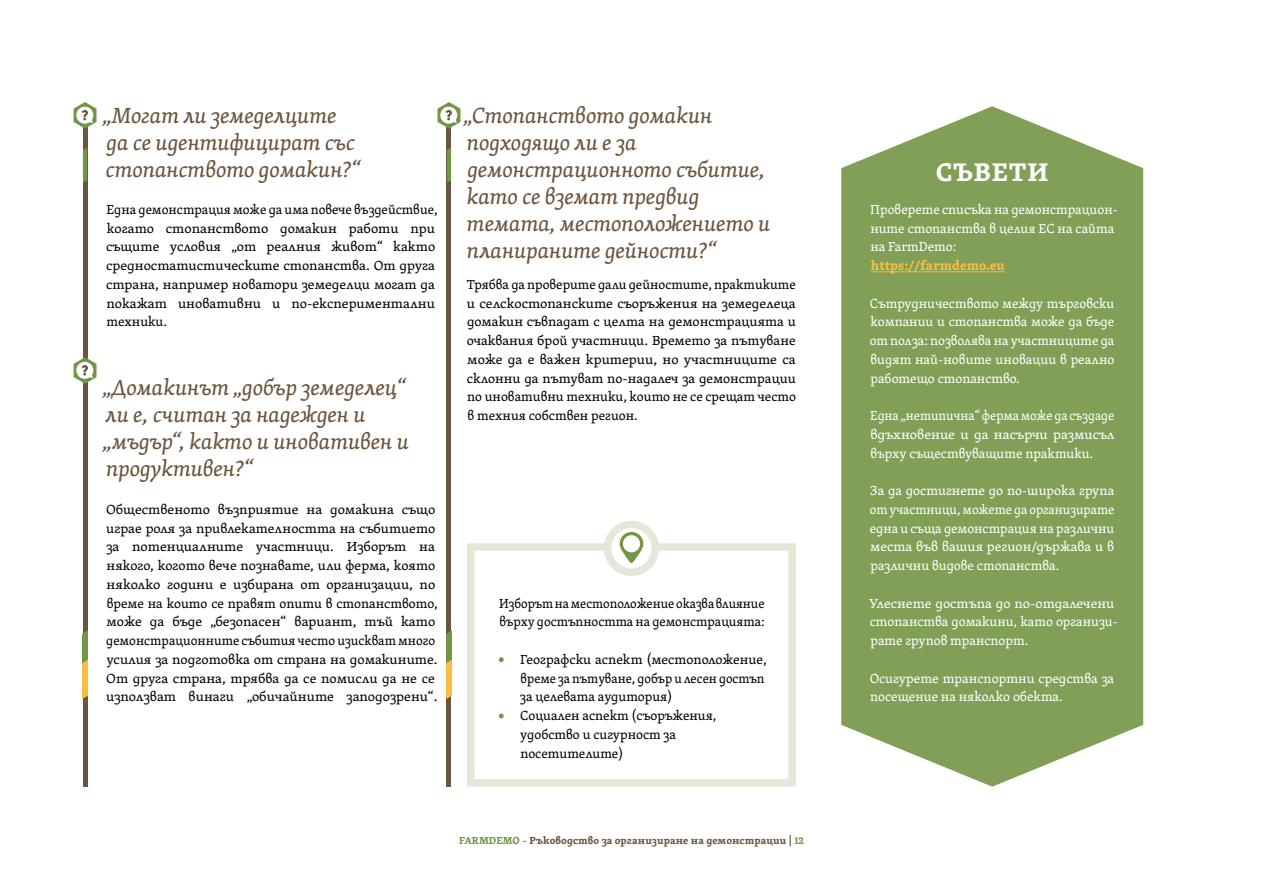
<style>
.page{position:relative;width:1263px;height:893px;background:#fff}
.page>*{position:absolute;margin:0;border:0;box-sizing:border-box;transform-origin:0 0}
.t1{font:700 26.25px "Skolar PE";letter-spacing:.06em;color:#fff}
.t2{font:italic 22.5px/27px "Skolar PE";color:#6c553e}
.t3{font:13.5px/18.8px "Skolar PE";color:#000}
.t4{font:13.5px/18.8px "Skolar PE";color:#000;scale:1.05 1}
.t5{font:13.5px/18.8px "Skolar PE";color:#fff}
.t6{font:13.5px/18.8px "Skolar PE";color:#fff;text-align:justify;scale:.95 1}
.t7{font:13.5px/18.8px "Skolar PE";color:#fff;scale:1.04 1}
.t8{font:13.5px/18.8px "Skolar PE";color:#000;scale:.95 1}
.t9{font:700 13.5px "Skolar PE";color:#fbbc43}
.t10{font:700 10.5px "Skolar PE";letter-spacing:.01em;color:#6c553e}
.s1{color:#729646}
</style>
<div class="page">
<hr style="left:83px;top:106px;width:4px;height:681px;background:#6c553e">
<svg style="left:83px;top:147px;width:4px;height:36px"></svg>
<svg style="left:83px;top:631px;width:4px;height:68px"></svg>
<hr style="left:447px;top:106px;width:4px;height:681px;background:#6c553e">
<svg style="left:447px;top:147px;width:4px;height:36px"></svg>
<svg style="left:447px;top:631px;width:4px;height:68px"></svg>
<svg style="left:841px;top:106px;width:302px;height:681px;background:#8ca765"></svg>
<div style="left:467px;top:543px;width:329px;height:244px;border:8px solid #e4e8d9"></div>
<svg style="left:499px;top:657px;width:5px;height:5px"></svg>
<svg style="left:499px;top:713px;width:5px;height:6px"></svg>
<hr style="left:871px;top:271px;width:134px;height:1px;background:#fbbc43">
<svg style="left:74px;top:102px;width:23px;height:27px"></svg>
<svg style="left:74px;top:357px;width:23px;height:27px"></svg>
<svg style="left:437px;top:102px;width:23px;height:27px"></svg>
<svg style="left:608px;top:524px;width:47px;height:48px"></svg>
<div style="left:604px;top:521px;width:55px;height:55px;border:8px solid #e4e8d9;border-radius:50%"></div>
<svg style="left:620px;top:532px;width:23px;height:31px"></svg>
<h2 class="t2" style="left:103px;top:101px;width:259px">„Могат ли земеделците да се идентифицират със стопанството домакин?“</h2>
<p class="t3" style="left:106px;top:199px;width:333px">Една демонстрация може да има повече въздействие, когато стопанството домакин работи при същите условия „от реалния живот“ както средностатистическите стопанства. От друга страна, например новатори земеделци могат да покажат иновативни и по-експериментални техники.</p>
<h2 class="t2" style="left:103px;top:373px;width:308px">„Домакинът „добър земеделец“ ли е, считан за надежден и „мъдър“, както и иновативен и продуктивен?“</h2>
<p class="t4" style="left:106px;top:499px;width:317px">Общественото възприятие на домакина също играе роля за привлекателността на събитието за потенциалните участници. Изборът на някого, когото вече познавате, или ферма, която няколко години е избирана от организации, по време на които се правят опити в стопанството, може да бъде „безопасен“ вариант, тъй като демонстрационните събития често изискват много усилия за подготовка от страна на домакините.<br>От друга страна, трябва да се помисли да не се използват винаги „обичайните заподозрени“.</p>
<h2 class="t2" style="left:464px;top:101px;width:308px">„Стопанството домакин подходящо ли е за демонстрационното събитие, като се вземат предвид темата, местоположението и планираните дейности?“</h2>
<p class="t3" style="left:467px;top:274px;width:331px;text-align:justify">Трябва да проверите дали дейностите, практиките и селскостопанските съоръжения на земеделеца домакин съвпадат с целта на демонстрацията и очаквания брой участници. Времето за пътуване може да е важен критерии, но участниците са склонни да пътуват по-надалеч за демонстрации по иновативни техники, които не се срещат често в техния собствен регион.</p>
<p class="t8" style="left:499px;top:593px;width:281px">Изборът на местоположение оказва влияние върху достъпността на демонстрацията:</p>
<p class="t3" style="left:520px;top:649px;width:248px">Географски аспект (местоположение, време за пътуване, добър и лесен достъп за целевата аудитория)<br>Социален аспект (съоръжения, удобство и сигурност за посетителите)</p>
<p class="t10" style="left:459px;top:832px;width:346px"><span class="s1">FARMDEMO –</span> Ръководство за организиране на демонстрации | <span class="s1">12</span></p>
<h1 class="t1" style="left:936px;top:151px;width:114px">СЪВЕТИ</h1>
<p class="t5" style="left:870px;top:199px;width:249px">Проверете списъка на демонстрацион&shy;ните стопанства в целия ЕС на сайта на FarmDemo:</p>
<p class="t9" style="left:871px;top:255px;width:135px">https://farmdemo.eu</p>
<p class="t5" style="left:870px;top:293px;width:246px;text-align:justify">Сътрудничеството между търговски компании и стопанства може да бъде от полза: позволява на участниците да видят най-новите иновации в реално работещо стопанство.</p>
<p class="t6" style="left:870px;top:406px;width:259px">Една „нетипична“ ферма може да създаде вдъхновение и да насърчи размисъл върху съществуващите практики.</p>
<p class="t5" style="left:870px;top:481px;width:246px;text-align:justify">За да достигнете до по-широка група от участници, можете да организирате една и съща демонстрация на различни места във вашия регион/държава и в различни видове стопанства.</p>
<p class="t7" style="left:869px;top:593px;width:240px">Улеснете достъпа до по-отдалечени стопанства домакини, като организи&shy;рате групов транспорт.</p>
<p class="t5" style="left:870px;top:668px;width:246px">Осигурете транспортни средства за посещение на няколко обекта.</p>
</div>
